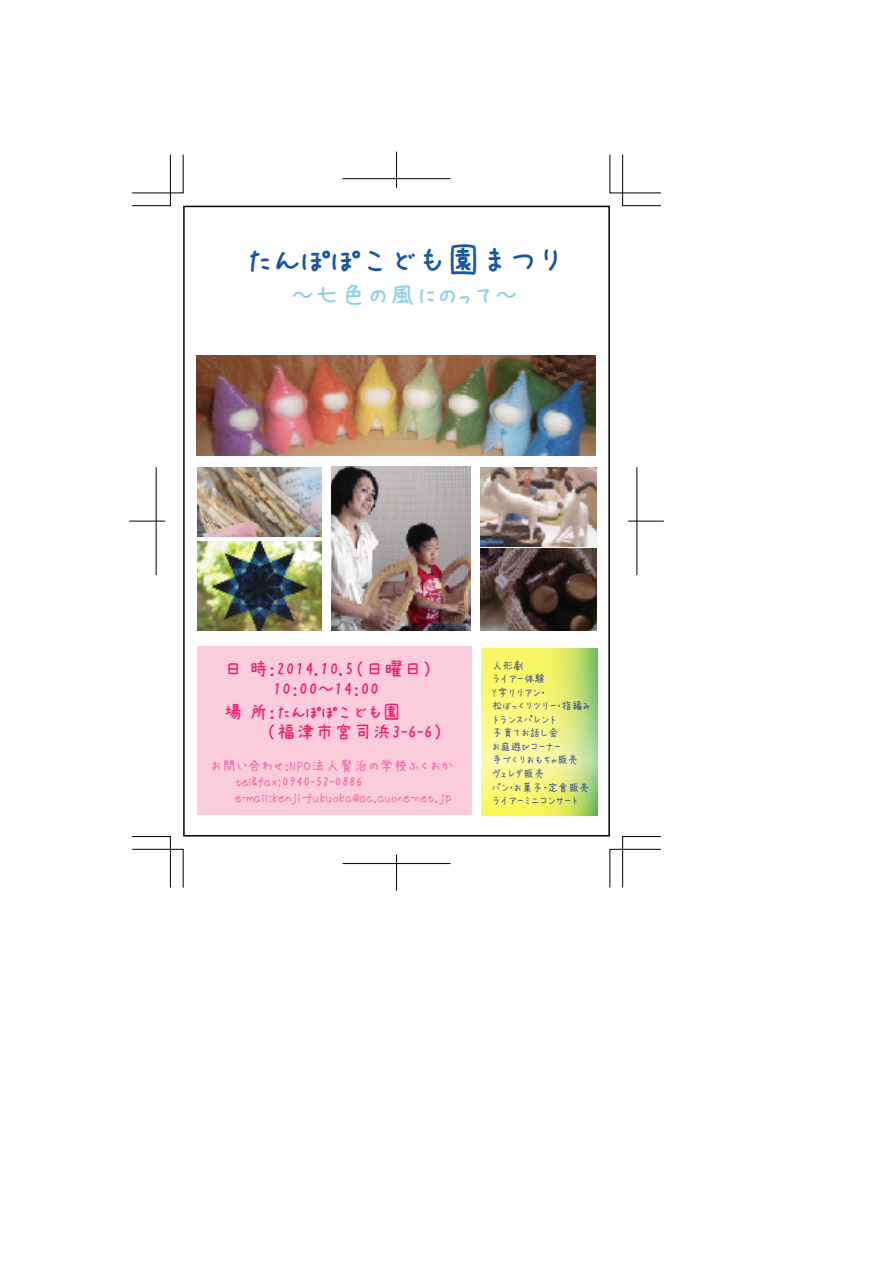
<style>
.page{position:relative;width:893px;height:1263px;background:#fff}
.page>*{position:absolute;margin:0;border:0;box-sizing:border-box;transform-origin:0 0}
.t1{font:36px "AP Japanesefont";color:#1656a4}
.t2{font:27px "AP Japanesefont";color:#8dd2e4}
.t3{font:19.5px/19.5px "AP Japanesefont";color:#f21b71;text-align:center}
.t4{font:14.55px/16.2px "AP Japanesefont";color:#f36db0}
.t5{font:11.85px/13.5px "AP Japanesefont";color:#1b2f91;scale:.89 1}
</style>
<div class="page">
<div style="left:183px;top:206px;width:427px;height:630px;border:2px solid #000"></div>
<svg style="left:132px;top:836px;width:52px;height:52px"></svg>
<svg style="left:132px;top:154px;width:52px;height:52px"></svg>
<svg style="left:609px;top:154px;width:52px;height:52px"></svg>
<svg style="left:609px;top:836px;width:52px;height:52px"></svg>
<hr style="left:129px;top:521px;width:36px;height:1px;background:#000">
<hr style="left:156px;top:467px;width:1px;height:108px;background:#000">
<hr style="left:628px;top:521px;width:36px;height:1px;background:#000">
<hr style="left:637px;top:467px;width:1px;height:108px;background:#000">
<hr style="left:342px;top:178px;width:108px;height:1px;background:#000">
<hr style="left:396px;top:152px;width:1px;height:36px;background:#000">
<hr style="left:342px;top:863px;width:108px;height:1px;background:#000">
<hr style="left:396px;top:854px;width:1px;height:36px;background:#000">
<div style="left:197px;top:646px;width:274px;height:168px;background:#fbccd9"></div>
<svg style="left:481px;top:649px;width:116px;height:167px;background:#e8f07b"></svg>
<img style="left:197px;top:356px;width:399px;height:100px">
<img style="left:197px;top:541px;width:124px;height:89px">
<img style="left:331px;top:467px;width:140px;height:164px">
<img style="left:198px;top:467px;width:123px;height:70px">
<img style="left:481px;top:549px;width:115px;height:82px">
<img style="left:480px;top:467px;width:116px;height:79px">
<h1 class="t1" style="left:245px;top:242px;width:321px">たんぽぽこども園まつり</h1>
<h2 class="t2" style="left:292px;top:282px;width:228px">～七色の風にのって～</h2>
<h3 class="t3" style="left:224px;top:660px;width:211px">日時：2014.10.5（日曜日）<br>10：00～14：00</h3>
<h3 class="t3" style="left:266px;top:702px;width:180px;text-align:left;text-indent:-42px">場所：たんぽぽこども園<br>（福津市宮司浜3-6-6）</h3>
<p class="t4" style="left:235px;top:757px;width:219px;text-indent:-25px">お問い合わせ：NPO法人賢治の学校ふくおかtel&amp;fax:0940-52-0886 e-mail:kenji-fukuoka@ac.auone-net.jp</p>
<p class="t5" style="left:492px;top:659px;width:112px">人形劇<br>ライアー体験<br>Y字リリアン・<br>松ぼっくりツリー・指編みトランスパレント<br>子育てお話し会<br>お庭遊びコーナー<br>手づくりおもちゃ販売<br>ヴェレダ販売<br>パン・お菓子・定食販売ライアーミニコンサート</p>
</div>
